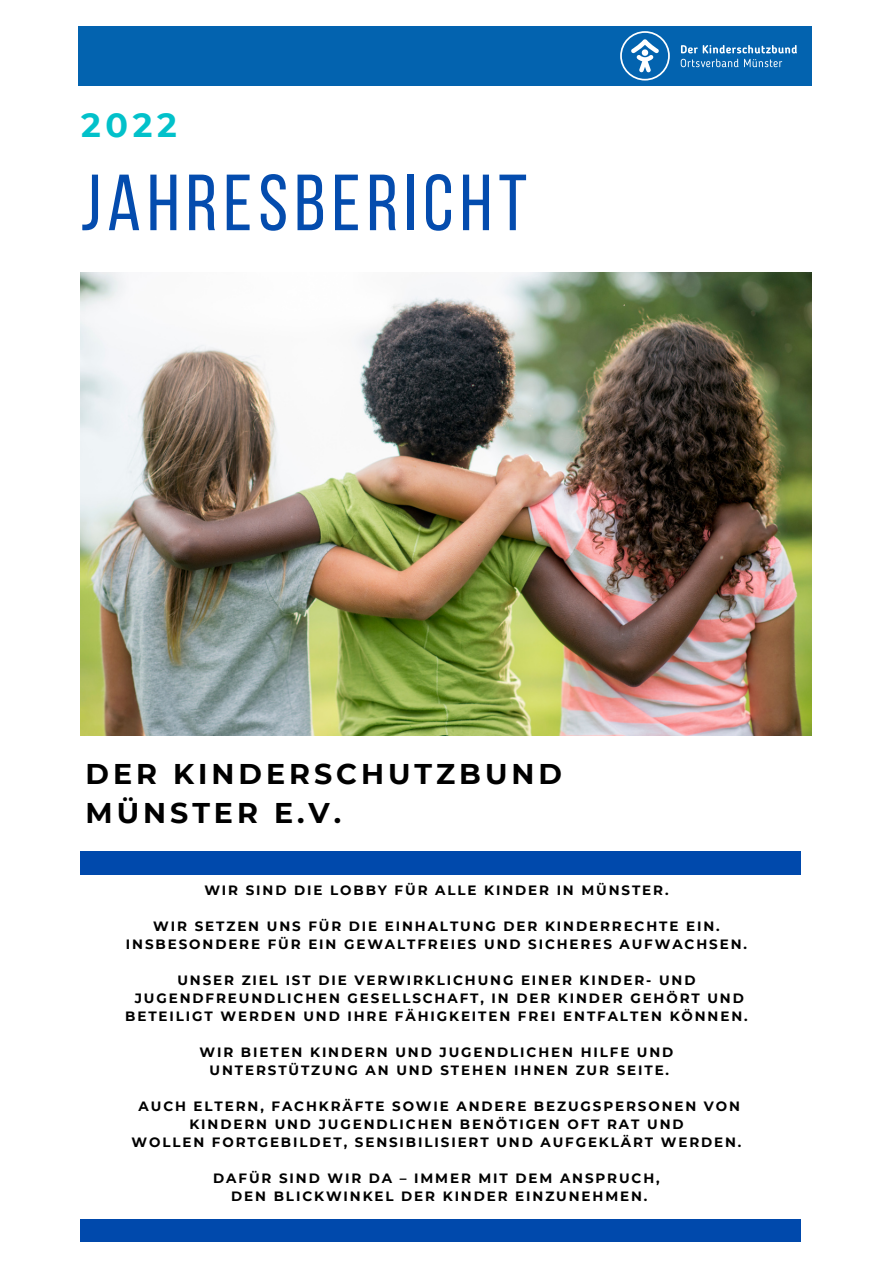
<style>
.page{position:relative;width:893px;height:1264px;background:#fff}
.page>*{position:absolute;margin:0;border:0;box-sizing:border-box;transform-origin:0 0}
.t1{font:79.35px "Bebas Neue";letter-spacing:.08em;color:#044cae}
.t2{font:700 33.3px "Montserrat";color:#02c1ca}
.t3{font:700 28.5px/39.3px "Montserrat";letter-spacing:.14em;color:#000}
.t4{font:700 13.5px "Montserrat";letter-spacing:.14em;color:#000}
</style>
<div class="page">
<img style="left:81px;top:272px;width:730px;height:464px">
<div style="left:81px;top:851px;width:719px;height:23px;background:#0049ac"></div>
<div style="left:78px;top:27px;width:733px;height:58px;background:#0363af"></div>
<svg style="left:620px;top:31px;width:49px;height:50px"></svg>
<svg style="left:681px;top:45px;width:115px;height:8px"></svg>
<svg style="left:680px;top:59px;width:58px;height:8px"></svg>
<svg style="left:744px;top:59px;width:38px;height:8px"></svg>
<div style="left:81px;top:1219px;width:719px;height:22px;background:#0049ac"></div>
<p class="t2" style="left:81px;top:104px;width:97px">2022</p>
<p class="t1" style="left:81px;top:171px;width:448px">JAHRESBERICHT</p>
<p class="t3" style="left:85px;top:753px;width:478px">DER KINDERSCHUTZBUND<br>MÜNSTER E.V.</p>
<p class="t4" style="left:204px;top:882px;width:465px">WIR SIND DIE LOBBY FÜR ALLE KINDER IN MÜNSTER.</p>
<p class="t4" style="left:153px;top:918px;width:568px">WIR SETZEN UNS FÜR DIE EINHALTUNG DER KINDERRECHTE EIN.</p>
<p class="t4" style="left:126px;top:936px;width:622px">INSBESONDERE FÜR EIN GEWALTFREIES UND SICHERES AUFWACHSEN.</p>
<p class="t4" style="left:177px;top:972px;width:519px">UNSER ZIEL IST DIE VERWIRKLICHUNG EINER KINDER- UND</p>
<p class="t4" style="left:135px;top:990px;width:610px">JUGENDFREUNDLICHEN GESELLSCHAFT, IN DER KINDER GEHÖRT UND</p>
<p class="t4" style="left:125px;top:1008px;width:624px">BETEILIGT WERDEN UND IHRE FÄHIGKEITEN FREI ENTFALTEN KÖNNEN.</p>
<p class="t4" style="left:199px;top:1044px;width:475px">WIR BIETEN KINDERN UND JUGENDLICHEN HILFE UND</p>
<p class="t4" style="left:209px;top:1062px;width:461px">UNTERSTÜTZUNG AN UND STEHEN IHNEN ZUR SEITE.</p>
<p class="t4" style="left:139px;top:1098px;width:603px">AUCH ELTERN, FACHKRÄFTE SOWIE ANDERE BEZUGSPERSONEN VON</p>
<p class="t4" style="left:189px;top:1116px;width:495px">KINDERN UND JUGENDLICHEN BENÖTIGEN OFT RAT UND</p>
<p class="t4" style="left:131px;top:1134px;width:611px">WOLLEN FORTGEBILDET, SENSIBILISIERT UND AUFGEKLÄRT WERDEN.</p>
<p class="t4" style="left:213px;top:1169px;width:448px">DAFÜR SIND WIR DA – IMMER MIT DEM ANSPRUCH,</p>
<p class="t4" style="left:231px;top:1187px;width:417px">DEN BLICKWINKEL DER KINDER EINZUNEHMEN.</p>
</div>
